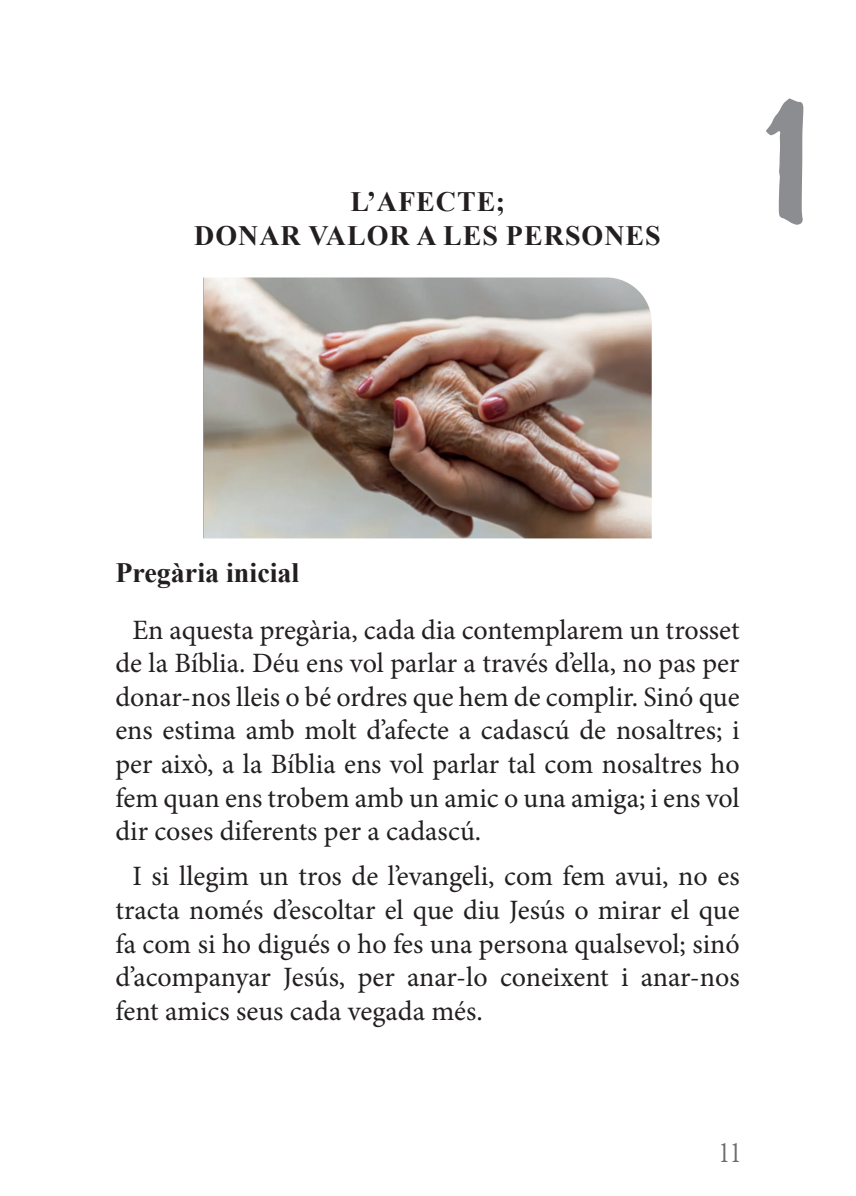
<style>
.page{position:relative;width:856px;height:1196px;background:#fff}
.page>*{position:absolute;margin:0;border:0;box-sizing:border-box;transform-origin:0 0}
.titol_I{font:194px "Dom Casual BT";color:#8b8d90}
.t1{font:30px "Minion Pro";color:#6c6d70;scale:.77 1}
.Text_lletra_mes_gran{font:28px/33.6px "Minion Pro";color:#231f20;text-align:justify}
.titol_I-2{font:700 28px/33.6px "Times New Roman";letter-spacing:.035em;color:#231f20;text-align:center}
.titol_II{font:700 28px "Times New Roman";color:#231f20}
</style>
<div class="page">
<img style="left:203px;top:277px;width:448px;height:261px">
<p class="titol_I-2" style="left:194px;top:184px;width:468px">L’AFECTE;<br>DONAR VALOR A LES PERSONES</p>
<p class="titol_I" style="left:760px;top:36px;width:56px">1</p>
<p class="titol_II" style="left:115px;top:552px;width:185px">Pregària inicial</p>
<p class="Text_lletra_mes_gran" style="left:115px;top:613px;width:625px;text-indent:17px">En aquesta pregària, cada dia contemplarem un trosset de la Bíblia. Déu ens vol parlar a través d’ella, no pas per donar-nos lleis o bé ordres que hem de complir. Sinó que ens estima amb molt d’afecte a cadascú de nosaltres; i per això, a la Bíblia ens vol parlar tal com nosaltres ho fem quan ens trobem amb un amic o una amiga; i ens vol dir coses diferents per a cadascú.</p>
<p class="Text_lletra_mes_gran" style="left:115px;top:859px;width:625px;text-indent:17px">I si llegim un tros de l’evangeli, com fem avui, no es tracta només d’escoltar el que diu Jesús o mirar el que fa com si ho digués o ho fes una persona qualsevol; sinó d’acompanyar Jesús, per anar-lo coneixent i anar-nos fent amics seus cada vegada més.</p>
<p class="t1" style="left:718px;top:1132px;width:30px">11</p>
</div>
